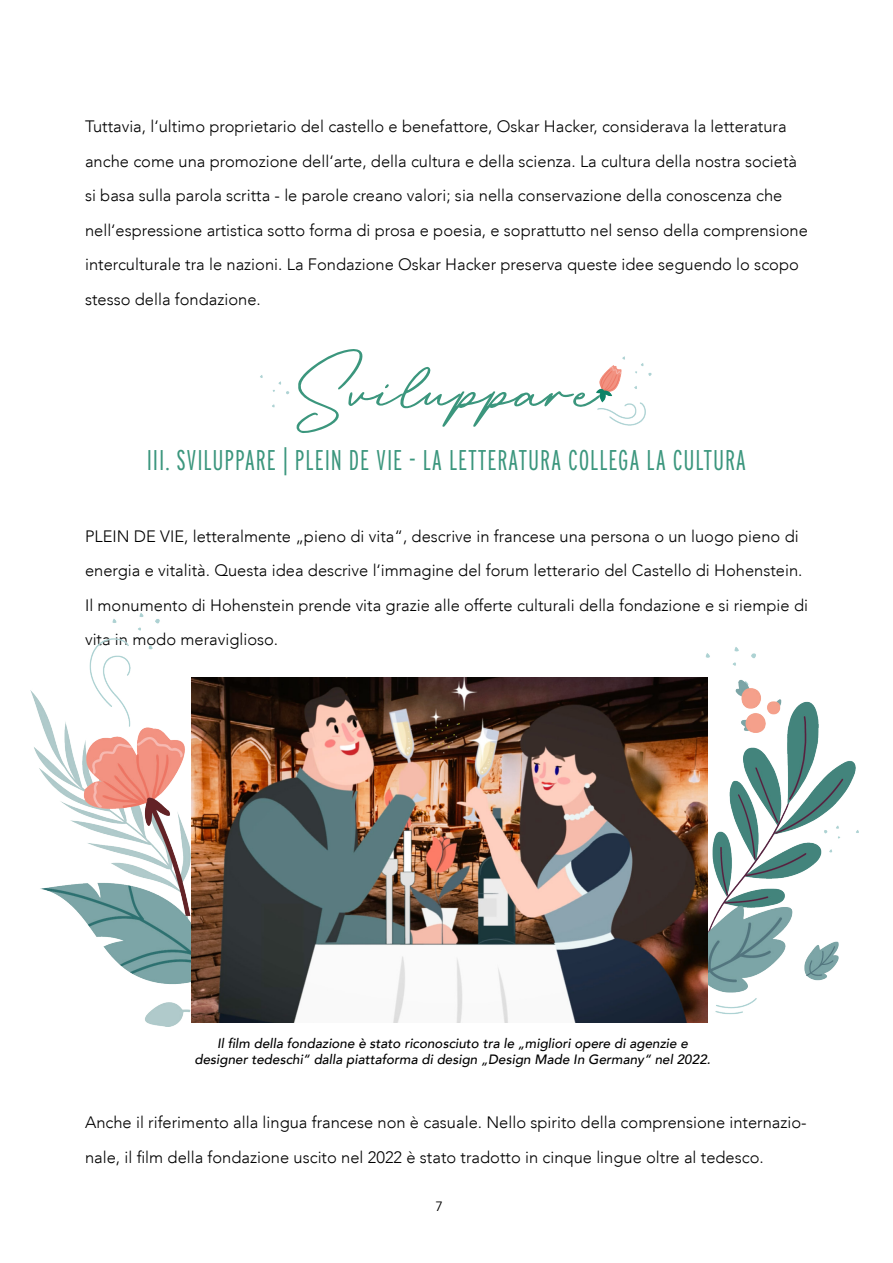
<style>
.page{position:relative;width:893px;height:1263px;background:#fff}
.page>*{position:absolute;margin:0;border:0;box-sizing:border-box;transform-origin:0 0}
.t1{font:115.5px "Retro Signature";letter-spacing:.01em;color:#3b967d}
.t2{font:300 28.5px "Interstate Compressed";letter-spacing:.03em;color:#3b967d}
.t3{font:300 16.5px/34.5px "Avenir LT";color:#000}
.t4{font:italic 500 13.5px/16.2px "Avenir LT";color:#000;text-align:center}
.t5{font:13.5px "Avenir";color:#000}
</style>
<div class="page">
<img style="left:31px;top:613px;width:828px;height:414px">
<img style="left:260px;top:356px;width:392px;height:70px">
<img style="left:191px;top:678px;width:517px;height:344px">
<p class="t3" style="left:85px;top:109px;width:724px">Tuttavia, l‘ultimo proprietario del castello e benefattore, Oskar Hacker, considerava la letteratura anche come una promozione dell‘arte, della cultura e della scienza. La cultura della nostra società si basa sulla parola scritta - le parole creano valori; sia nella conservazione della conoscenza che nell‘espressione artistica sotto forma di prosa e poesia, e soprattutto nel senso della comprensione interculturale tra le nazioni. La Fondazione Oskar Hacker preserva queste idee seguendo lo scopo stesso della fondazione.</p>
<h1 class="t1" style="left:294px;top:323px;width:307px">Sviluppare</h1>
<h2 class="t2" style="left:147px;top:443px;width:601px">III. SVILUPPARE | PLEIN DE VIE - LA LETTERATURA COLLEGA LA CULTURA</h2>
<p class="t3" style="left:85px;top:519px;width:724px">PLEIN DE VIE, letteralmente „pieno di vita“, descrive in francese una persona o un luogo pieno di energia e vitalità. Questa idea descrive l‘immagine del forum letterario del Castello di Hohenstein.<br>Il monumento di Hohenstein prende vita grazie alle offerte culturali della fondazione e si riempie di vita in modo meraviglioso.</p>
<p class="t4" style="left:194px;top:1035px;width:518px">Il film della fondazione è stato riconosciuto tra le „migliori opere di agenzie e designer tedeschi“ dalla piattaforma di design „Design Made In Germany“ nel 2022.</p>
<p class="t3" style="left:85px;top:1105px;width:723px">Anche il riferimento alla lingua francese non è casuale. Nello spirito della comprensione internazio&shy;nale, il film della fondazione uscito nel 2022 è stato tradotto in cinque lingue oltre al tedesco.</p>
<p class="t5" style="left:436px;top:1198px;width:9px">7</p>
</div>
